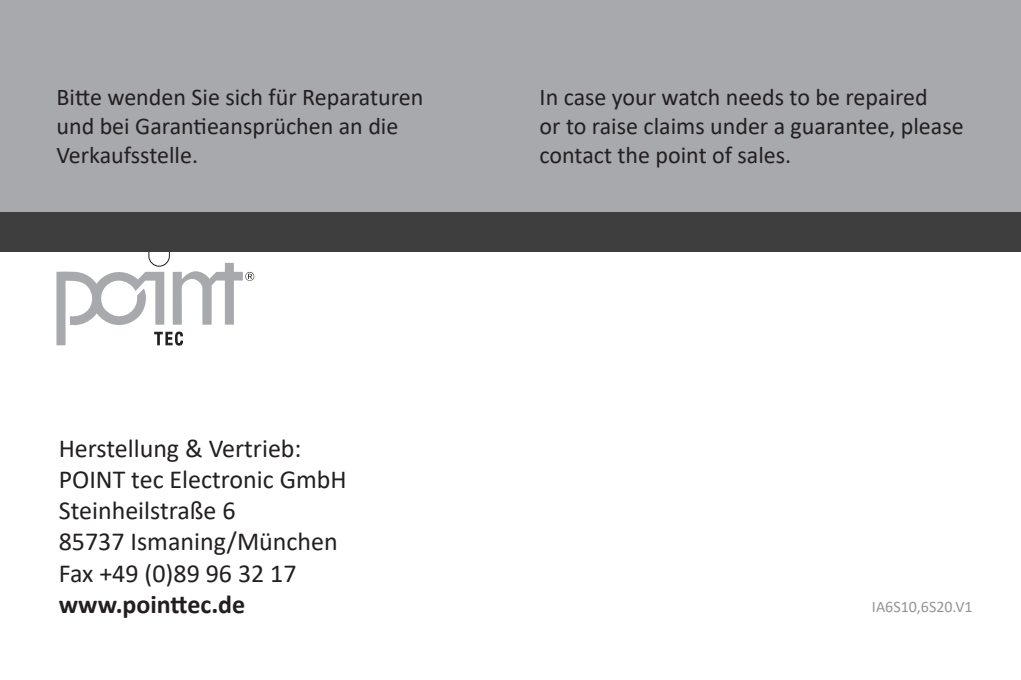
<style>
.page{position:relative;width:1021px;height:680px;background:#fff}
.page>*{position:absolute;margin:0;border:0;box-sizing:border-box;transform-origin:0 0}
.t1{font:26px/31.2px "Calibri";color:#231f20}
.t2{font:700 26px "Calibri";color:#231f20}
.t3{font:24px/28.8px "Calibri";color:#231f20}
.t4{font:16px "Calibri";color:#939598}
</style>
<div class="page">
<svg style="left:56px;top:251px;width:198px;height:94px"></svg>
<div style="left:0;top:0;width:1021px;height:212px;background:#a8a9ad"></div>
<div style="left:0;top:212px;width:1021px;height:39px;background:#3e3e3f"></div>
<p class="t3" style="left:56px;top:82px;width:368px">Bitte wenden Sie sich für Reparaturen und bei Garantieansprüchen an die<br>Verkaufsstelle.</p>
<p class="t3" style="left:539px;top:82px;width:426px">In case your watch needs to be repaired<br>or to raise claims under a guarantee, please contact the point of sales.</p>
<p class="t1" style="left:59px;top:431px;width:289px">Herstellung &amp; Vertrieb:<br>POINT tec Electronic GmbH<br>Steinheilstraße 6<br>85737 Ismaning/München<br>Fax +49 (0)89 96 32 17</p>
<p class="t2" style="left:59px;top:585px;width:188px">www.pointtec.de</p>
<p class="t4" style="left:872px;top:595px;width:102px">IA6S10,6S20.V1</p>
</div>
